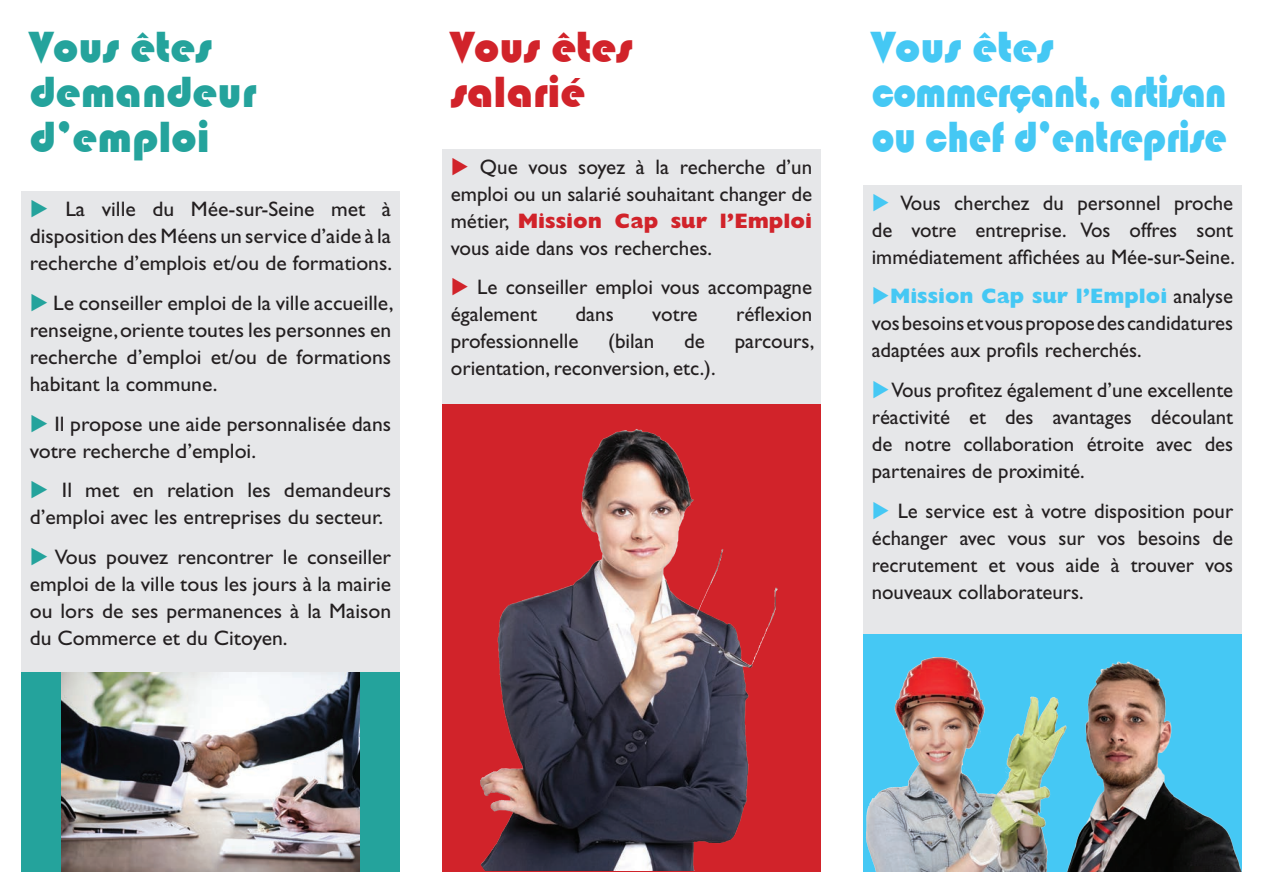
<style>
.page{position:relative;width:1263px;height:893px;background:#fff}
.page>*{position:absolute;margin:0;border:0;box-sizing:border-box;transform-origin:0 0}
.t1{font:45px/45px "Bauhaus 93";letter-spacing:-.01em;color:#45c8f4}
.t2{font:45px/45px "Bauhaus 93";color:#24a39c}
.t3{font:45px/45px "Bauhaus 93";color:#d1232a}
.t4{font:21px/27px "Gill Sans";color:#231f20;text-align:justify}
.s1{color:#d1232a}
.s2{font-weight:800;color:#d1232a}
.s3{color:#45c8f4}
.s4{font-weight:800;color:#45c8f4}
.s5{color:#24a39c}
</style>
<div class="page">
<div style="left:21px;top:191px;width:379px;height:490px;background:#e6e7e9"></div>
<div style="left:442px;top:149px;width:379px;height:277px;background:#e6e7e9"></div>
<div style="left:863px;top:185px;width:379px;height:548px;background:#e6e7e9"></div>
<div style="left:442px;top:405px;width:379px;height:467px;background:#d1232a"></div>
<div style="left:863px;top:634px;width:379px;height:238px;background:#45c8f4"></div>
<img style="left:480px;top:429px;width:298px;height:442px">
<div style="left:21px;top:672px;width:379px;height:200px;background:#24a39c"></div>
<img style="left:866px;top:658px;width:186px;height:214px">
<img style="left:1052px;top:661px;width:190px;height:211px">
<img style="left:61px;top:672px;width:299px;height:200px">
<h1 class="t2" style="left:30px;top:25px;width:228px">Vous êtes demandeur d’emploi</h1>
<h1 class="t3" style="left:451px;top:25px;width:183px">Vous êtes salarié</h1>
<h1 class="t1" style="left:872px;top:25px;width:357px">Vous êtes commerçant, artisan ou chef d’entreprise</h1>
<p class="t4" style="left:451px;top:153px;width:363px"><span class="s1">◆</span> Que vous soyez à la recherche d’un emploi ou un salarié souhaitant changer de métier, <span class="s2">Mission Cap sur l’Emploi </span>vous aide dans vos recherches.</p>
<p class="t4" style="left:451px;top:274px;width:363px"><span class="s1">◆</span> Le conseiller emploi vous accompagne également</p>
<p class="t4" style="left:872px;top:189px;width:365px"><span class="s3">◆</span> Vous cherchez du personnel proche de votre entreprise. Vos offres sont immédiatement affichées au Mée-sur-Seine.</p>
<p class="t4" style="left:872px;top:283px;width:363px"><span class="s3">◆</span><span class="s4">Mission Cap sur l’Emploi</span> analyse vos besoins et vous propose des candidatures adaptées aux profils recherchés.</p>
<p class="t4" style="left:872px;top:377px;width:363px"><span class="s3">◆</span>Vous profitez également d’une excellente réactivité et des avantages découlant de notre collaboration étroite avec des partenaires de proximité.</p>
<p class="t4" style="left:872px;top:498px;width:363px"><span class="s3">◆</span> Le service est à votre disposition pour échanger avec vous sur vos besoins de recrutement et vous aide à trouver vos nouveaux collaborateurs.</p>
<p class="t4" style="left:30px;top:196px;width:364px"><span class="s5">◆</span> La ville du Mée-sur-Seine met à disposition des Méens un service d’aide à la recherche d’emplois et/ou de formations.</p>
<p class="t4" style="left:30px;top:289px;width:365px"><span class="s5">◆</span> Le conseiller emploi de la ville accueille, renseigne, oriente toutes les personnes en recherche d’emploi et/ou de formations habitant la commune.</p>
<p class="t4" style="left:30px;top:410px;width:363px"><span class="s5">◆</span> Il propose une aide personnalisée dans votre recherche d’emploi.</p>
<p class="t4" style="left:30px;top:477px;width:363px"><span class="s5">◆</span> Il met en relation les demandeurs d’emploi avec les entreprises du secteur.</p>
<p class="t4" style="left:30px;top:544px;width:363px"><span class="s5">◆</span> Vous pouvez rencontrer le conseiller emploi de la ville tous les jours à la mairie ou lors de ses permanences à la Maison du Commerce et du Citoyen.</p>
<p class="t4" style="left:576px;top:301px;width:40px">dans</p>
<p class="t4" style="left:652px;top:301px;width:47px">votre</p>
<p class="t4" style="left:736px;top:301px;width:78px">réflexion</p>
<p class="t4" style="left:451px;top:328px;width:129px">professionnelle</p>
<p class="t4" style="left:608px;top:328px;width:47px">(bilan</p>
<p class="t4" style="left:684px;top:328px;width:22px">de</p>
<p class="t4" style="left:735px;top:328px;width:81px">parcours,</p>
<p class="t4" style="left:451px;top:355px;width:266px">orientation, reconversion, etc.).</p>
</div>
